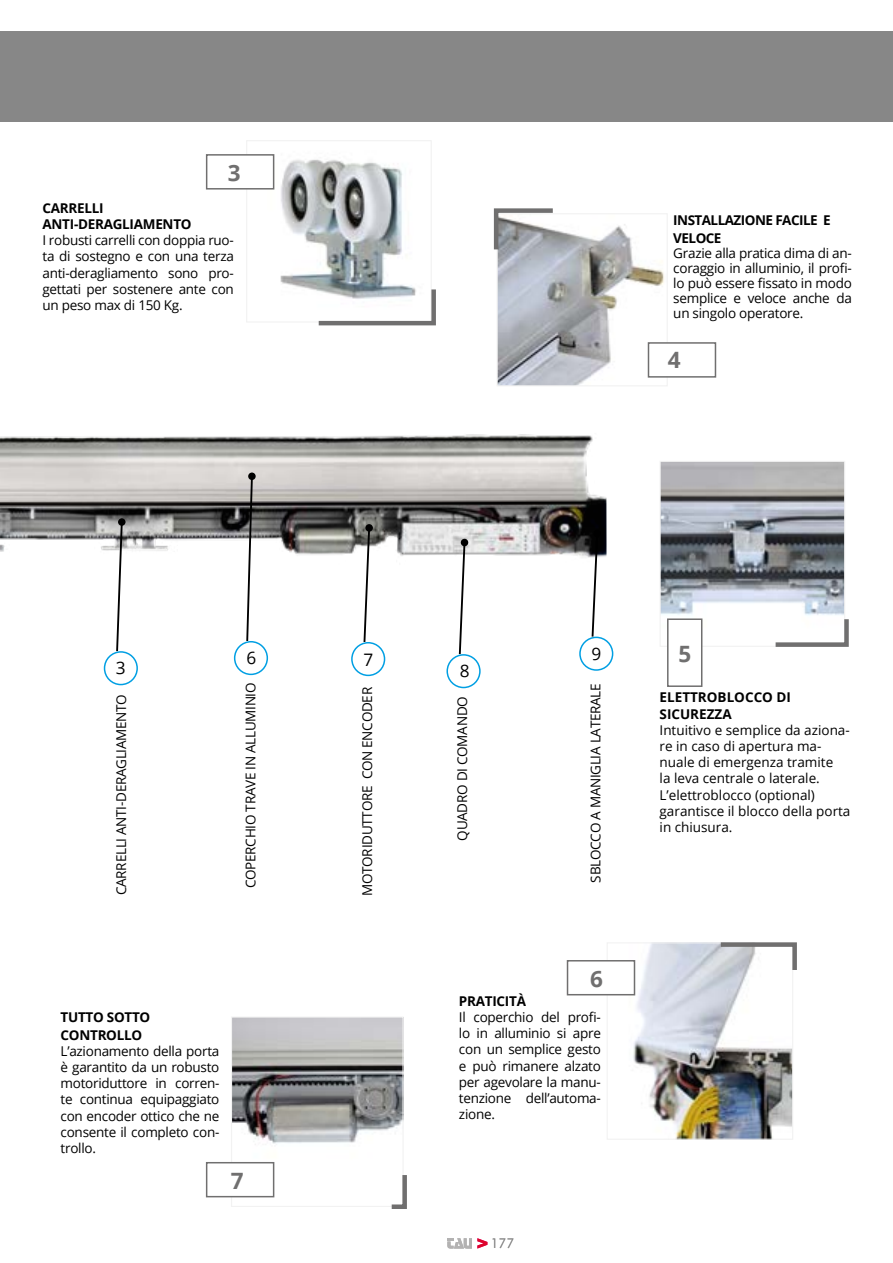
<style>
.page{position:relative;width:893px;height:1263px;background:#fff}
.page>*{position:absolute;margin:0;border:0;box-sizing:border-box;transform-origin:0 0}
.t1{font:700 22.5px "Open Sans";color:#706f6f}
.t2{font:17.25px "Open Sans";color:#000}
.t3{font:13.5px/16.2px "Open Sans";letter-spacing:-.02em;color:#000;text-align:justify}
.t4{font:13.5px/16.2px "Open Sans";color:#000}
.t5{font:700 13.5px/16.2px "Open Sans";letter-spacing:-.02em;color:#000}
.t6{font:700 13.5px/18px "Open Sans";letter-spacing:-.04em;color:#000}
.t7{font:700 13.5px/16.2px "Open Sans";color:#000}
.t8{font:300 13.5px "Futura BT";color:#878787}
</style>
<div class="page">
<svg style="left:447px;top:1238px;width:40px;height:10px"></svg>
<img style="left:0;top:434px;width:607px;height:124px">
<svg style="left:591px;top:531px;width:8px;height:107px"></svg>
<div style="left:593px;top:530px;width:8px;height:7px;background:#000;border-radius:50%"></div>
<div style="left:579px;top:637px;width:34px;height:34px;border:2px solid #009fe3;border-radius:50%"></div>
<div style="left:0;top:31px;width:893px;height:91px;background:#878787"></div>
<img style="left:274px;top:154px;width:129px;height:136px">
<div style="left:246px;top:140px;width:186px;height:183px;border:1px solid #f2f2f2"></div>
<img style="left:499px;top:224px;width:165px;height:160px">
<div style="left:497px;top:213px;width:171px;height:173px;border:1px solid #f2f2f2"></div>
<img style="left:233px;top:1018px;width:169px;height:180px">
<div style="left:231px;top:1016px;width:173px;height:191px;border:1px solid #f2f2f2"></div>
<img style="left:609px;top:944px;width:182px;height:194px">
<div style="left:607px;top:942px;width:186px;height:198px;border:1px solid #f2f2f2"></div>
<img style="left:662px;top:463px;width:181px;height:182px">
<div style="left:660px;top:461px;width:185px;height:186px;border:1px solid #f2f2f2"></div>
<div style="left:206px;top:154px;width:68px;height:36px;background:#fff;border:2px solid #706f6f"></div>
<div style="left:648px;top:342px;width:68px;height:36px;background:#fff;border:2px solid #706f6f"></div>
<div style="left:567px;top:960px;width:68px;height:35px;background:#fff;border:2px solid #706f6f"></div>
<div style="left:206px;top:1162px;width:68px;height:35px;background:#fff;border:2px solid #706f6f"></div>
<div style="left:667px;top:618px;width:35px;height:69px;background:#fff;border:2px solid #706f6f"></div>
<svg style="left:493px;top:208px;width:64px;height:46px"></svg>
<svg style="left:314px;top:285px;width:122px;height:41px"></svg>
<svg style="left:387px;top:1170px;width:20px;height:39px"></svg>
<svg style="left:771px;top:615px;width:78px;height:32px"></svg>
<svg style="left:716px;top:942px;width:81px;height:32px"></svg>
<svg style="left:115px;top:520px;width:9px;height:132px"></svg>
<div style="left:118px;top:518px;width:8px;height:8px;background:#000;border-radius:50%"></div>
<svg style="left:245px;top:474px;width:9px;height:168px"></svg>
<div style="left:248px;top:472px;width:8px;height:8px;background:#000;border-radius:50%"></div>
<svg style="left:362px;top:526px;width:9px;height:117px"></svg>
<div style="left:365px;top:524px;width:8px;height:8px;background:#000;border-radius:50%"></div>
<svg style="left:458px;top:541px;width:8px;height:114px"></svg>
<div style="left:461px;top:539px;width:7px;height:7px;background:#000;border-radius:50%"></div>
<div style="left:234px;top:641px;width:34px;height:34px;border:2px solid #009fe3;border-radius:50%"></div>
<div style="left:104px;top:651px;width:34px;height:34px;border:2px solid #009fe3;border-radius:50%"></div>
<div style="left:351px;top:642px;width:34px;height:34px;border:2px solid #009fe3;border-radius:50%"></div>
<div style="left:446px;top:654px;width:35px;height:34px;border:2px solid #009fe3;border-radius:50%"></div>
<h1 class="t1" style="left:228px;top:157px;width:14px">3</h1>
<p class="t5" style="left:43px;top:199px;width:151px">CARRELLI<br>ANTI-DERAGLIAMENTO</p>
<p class="t3" style="left:43px;top:232px;width:193px">I robusti carrelli con doppia ruo&shy;ta di sostegno e con una terza anti-deragliamento sono pro&shy;gettati per sostenere ante con un peso max di 150 Kg.</p>
<p class="t6" style="left:673px;top:211px;width:159px">INSTALLAZIONE FACILE E<br>VELOCE</p>
<p class="t3" style="left:673px;top:245px;width:180px;line-height:15px">Grazie alla pratica dima di an&shy;coraggio in alluminio, il profi&shy;lo può essere fissato in modo semplice e veloce anche da un singolo operatore.</p>
<h1 class="t1" style="left:668px;top:344px;width:14px">4</h1>
<p class="t2" style="left:116px;top:656px;width:11px">3</p>
<p class="t3" style="left:113px;top:895px;width:203px;rotate:-90deg">CARRELLI ANTI-DERAGLIAMENTO</p>
<p class="t2" style="left:247px;top:646px;width:11px">6</p>
<p class="t2" style="left:592px;top:642px;width:11px">9</p>
<p class="t2" style="left:363px;top:647px;width:11px">7</p>
<p class="t2" style="left:460px;top:659px;width:11px">8</p>
<p class="t3" style="left:242px;top:888px;width:207px;rotate:-90deg">COPERCHIO TRAVE IN ALLUMINIO</p>
<p class="t3" style="left:359px;top:896px;width:211px;rotate:-90deg">MOTORIDUTTORE CON ENCODER</p>
<p class="t3" style="left:454px;top:841px;width:146px;rotate:-90deg">QUADRO DI COMANDO</p>
<p class="t3" style="left:587px;top:882px;width:201px;rotate:-90deg">SBLOCCO A MANIGLIA LATERALE</p>
<p class="t5" style="left:61px;top:1007px;width:91px;line-height:18px">TUTTO SOTTO<br>CONTROLLO</p>
<p class="t3" style="left:61px;top:1042px;width:160px">L’azionamento della porta è garantito da un robusto motoriduttore in corren&shy;te continua equipaggiato con encoder ottico che ne consente il completo con&shy;trollo.</p>
<h1 class="t1" style="left:231px;top:1165px;width:14px">7</h1>
<h1 class="t1" style="left:590px;top:963px;width:14px">6</h1>
<p class="t5" style="left:459px;top:992px;width:69px">PRATICITÀ</p>
<p class="t3" style="left:459px;top:1009px;width:143px">Il coperchio del profi&shy;lo in alluminio si apre con un semplice gesto e può rimanere alzato per agevolare la manu&shy;tenzione dell’automa&shy;zione.</p>
<p class="t8" style="left:491px;top:1235px;width:25px">177</p>
<h1 class="t1" style="left:678px;top:637px;width:14px">5</h1>
<p class="t7" style="left:660px;top:689px;width:133px">ELETTROBLOCCO DI<br>SICUREZZA</p>
<p class="t4" style="left:660px;top:721px;width:192px">Intuitivo e semplice da aziona&shy;re in caso di apertura ma&shy;nuale di emergenza tramite<br>la leva centrale o laterale.<br>L’elettroblocco (optional) garantisce il blocco della porta in chiusura.</p>
</div>
